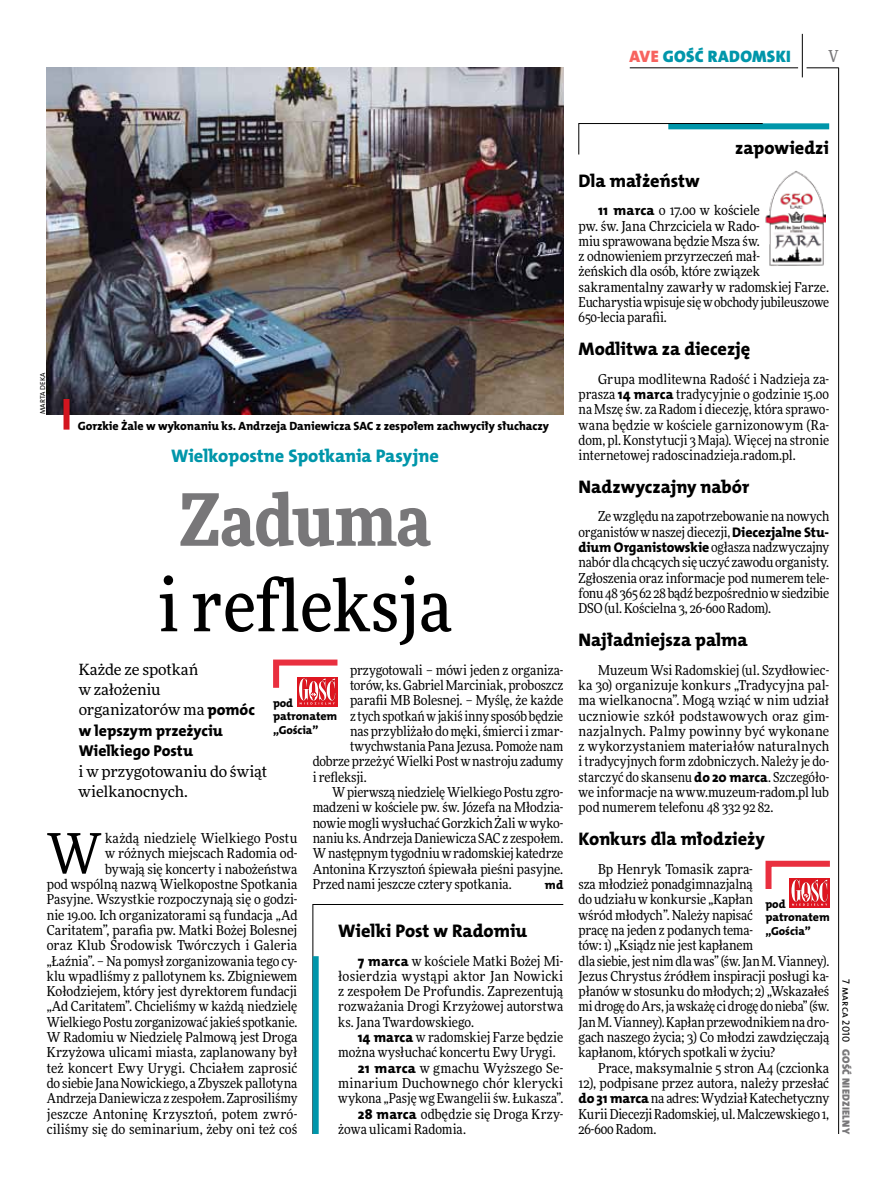
<style>
.page{position:relative;width:893px;height:1191px;background:#fff}
.page>*{position:absolute;margin:0;border:0;box-sizing:border-box;transform-origin:0 0}
.t1{font:500 72px "Freeday Narrow";color:#000}
.t2{font:900 72px "Freeday Narrow";color:#787779}
.t3{font:55.95px "Freeday Narrow News";color:#000}
.t4{font:18.3px "The Mix HP8 Ex Bld";letter-spacing:-.005em;color:#000}
.t5{font:18.3px "The Mix HP8 Ex Bld";letter-spacing:-.005em;color:#0096aa}
.t6{font:16.65px "The Mix HP9 Blk";letter-spacing:.02em;color:#0096aa}
.t7{font:500 16.5px "Freeday Narrow";color:#787779;scale:.9 1}
.t8{font:15.75px/20.4px "The Mix HP8 Ex Bld";color:#000}
.t9{font:15.45px/20.4px "Freeday News";letter-spacing:-.01em;color:#000}
.t10{font:13.65px/15.3px "Freeday Narrow News";letter-spacing:-.005em;color:#000;text-align:justify}
.t11{font:13.65px "Freeday Narrow News";letter-spacing:.015em;color:#000}
.t12{font:12.3px "The Mix HP8 Ex Bld";color:#000}
.t13{font:12px "The Mix HP8 Ex Bld";letter-spacing:-.005em;color:#000}
.t14{font:11.7px/13.5px "The Mix HP8 Ex Bld";letter-spacing:-.005em;color:#000}
.t15{font:10.5px "The Mix HP9 Blk";letter-spacing:.025em;color:#787779}
.t16{font:10.5px "The Mix HP5 Plain";color:#000}
.t17{font:7.2px "The Mix HP5 Plain";letter-spacing:.01em;color:#000}
.s1{color:#f7635f}
.s2{font-family:"The Mix HP8 Ex Bld";font-size:15.75px}
.s3{font-family:"The Mix HP8 Ex Bld";font-size:13.95px}
</style>
<div class="page">
<hr style="left:806px;top:68px;width:33px;height:1px;background:#000">
<hr style="left:630px;top:68px;width:168px;height:1px;background:#000">
<hr style="left:838px;top:68px;width:1px;height:1066px;background:#000">
<hr style="left:802px;top:34px;width:1px;height:43px;background:#000">
<svg style="left:789px;top:905px;width:40px;height:2px"></svg>
<svg style="left:765px;top:860px;width:65px;height:45px"></svg>
<div style="left:668px;top:123px;width:161px;height:6px;background:#0096aa"></div>
<svg style="left:578px;top:123px;width:185px;height:32px"></svg>
<svg style="left:312px;top:904px;width:252px;height:230px"></svg>
<div style="left:313px;top:956px;width:6px;height:178px;background:#0096aa"></div>
<img style="left:47px;top:68px;width:516px;height:346px">
<div style="left:64px;top:399px;width:6px;height:30px;background:#d3151f"></div>
<svg style="left:297px;top:704px;width:40px;height:2px"></svg>
<svg style="left:273px;top:659px;width:65px;height:45px"></svg>
<img style="left:765px;top:171px;width:60px;height:95px">
<p class="t6" style="left:629px;top:46px;width:163px"><span class="s1">AVE</span> GOŚĆ RADOMSKI</p>
<p class="t7" style="left:828px;top:46px;width:13px">V</p>
<p class="t17" style="left:38px;top:414px;width:43px;rotate:-90deg">Marta Deka</p>
<p class="t13" style="left:78px;top:418px;width:473px">Gorzkie Żale w wykonaniu ks. Andrzeja Daniewicza SAC z zespołem zachwyciły słuchaczy</p>
<h3 class="t5" style="left:171px;top:444px;width:269px">Wielkopostne Spotkania Pasyjne</h3>
<h1 class="t2" style="left:179px;top:473px;width:253px">Zaduma</h1>
<h1 class="t1" style="left:158px;top:560px;width:296px">i refleksja</h1>
<p class="t9" style="left:79px;top:658px;width:178px">Każde ze spotkań<br>w założeniu organizatorów ma <span class="s2">pomóc</span></p>
<p class="t8" style="left:79px;top:720px;width:146px">w lepszym przeżyciu<br>Wielkiego Postu</p>
<p class="t9" style="left:79px;top:760px;width:190px">i w przygotowaniu do świąt wielkanocnych.</p>
<h2 class="t3" style="left:47px;top:819px;width:56px">W</h2>
<p class="t10" style="left:350px;top:662px;width:215px">przygotowali – mówi jeden z organiza-</p>
<p class="t10" style="left:350px;top:677px;width:215px">torów, ks. Gabriel Marciniak, proboszcz</p>
<p class="t10" style="left:350px;top:692px;width:215px">parafii MB Bolesnej. – Myślę, że każde</p>
<p class="t10" style="left:350px;top:708px;width:215px">z tych spotkań w jakiś inny sposób będzie</p>
<p class="t10" style="left:350px;top:723px;width:215px">nas przybliżało do męki, śmierci i zmar-</p>
<p class="t10" style="left:350px;top:738px;width:215px">twychwstania Pana Jezusa. Pomoże nam</p>
<p class="t10" style="left:313px;top:754px;width:252px">dobrze przeżyć Wielki Post w nastroju zadumy</p>
<p class="t10" style="left:313px;top:769px;width:55px">i refleksji.</p>
<p class="t10" style="left:332px;top:784px;width:233px">W pierwszą niedzielę Wielkiego Postu zgro-</p>
<p class="t10" style="left:313px;top:799px;width:252px">madzeni w kościele pw. św. Józefa na Młodzia-</p>
<p class="t10" style="left:313px;top:815px;width:252px">nowie mogli wysłuchać Gorzkich Żali w wyko-</p>
<p class="t10" style="left:313px;top:830px;width:252px">naniu ks. Andrzeja Daniewicza SAC z zespołem.</p>
<p class="t10" style="left:313px;top:845px;width:252px">W następnym tygodniu w radomskiej katedrze</p>
<p class="t10" style="left:313px;top:861px;width:252px">Antonina Krzysztoń śpiewała pieśni pasyjne.</p>
<p class="t10" style="left:313px;top:876px;width:200px">Przed nami jeszcze cztery spotkania.</p>
<p class="t12" style="left:545px;top:877px;width:20px">md</p>
<p class="t14" style="left:273px;top:696px;width:66px">pod patronatem „Gościa”</p>
<p class="t10" style="left:47px;top:830px;width:252px;text-align:right">każdą niedzielę Wielkiego Postu<br>w różnych miejscach Radomia od-<br>bywają się koncerty i nabożeństwa<br>pod wspólną nazwą Wielkopostne Spotkania Pasyjne. Wszystkie rozpoczynają się o godzi&shy;nie 19.00. Ich organizatorami są fundacja „Ad Caritatem”, parafia pw. Matki Bożej Bolesnej oraz Klub Środowisk Twórczych i Galeria „Łaźnia”. – Na pomysł zorganizowania tego cy&shy;klu wpadliśmy z pallotynem ks. Zbigniewem Kołodziejem, który jest dyrektorem fundacji „Ad Caritatem”. Chcieliśmy w każdą niedzielę Wielkiego Postu zorganizować jakieś spotkanie.<br>W Radomiu w Niedzielę Palmową jest Droga Krzyżowa ulicami miasta, zaplanowany był też koncert Ewy Urygi. Chciałem zaprosić do siebie Jana Nowickiego, a Zbyszek pallotyna Andrzeja Daniewicza z zespołem. Zaprosiliśmy jeszcze Antoninę Krzysztoń, potem zwró&shy;ciliśmy się do seminarium, żeby oni też coś</p>
<h3 class="t4" style="left:338px;top:919px;width:191px">Wielki Post w Radomiu</h3>
<p class="t10" style="left:338px;top:953px;width:227px;text-indent:20px"><span class="s3">7 marca</span> w kościele Matki Bożej Mi&shy;łosierdzia wystąpi aktor Jan Nowicki z zespołem De Profundis. Zaprezentują rozważania Drogi Krzyżowej autorstwa ks. Jana Twardowskiego.</p>
<p class="t10" style="left:358px;top:1029px;width:207px"><span class="s3">14 marca</span> w radomskiej Farze będzie</p>
<p class="t10" style="left:338px;top:1044px;width:219px">można wysłuchać koncertu Ewy Urygi.</p>
<p class="t10" style="left:358px;top:1060px;width:207px"><span class="s3">21 marca</span> w gmachu Wyższego Se-</p>
<p class="t11" style="left:338px;top:1074px;width:227px">minarium Duchownego chór klerycki</p>
<p class="t10" style="left:338px;top:1090px;width:227px">wykona „Pasję wg Ewangelii św. Łukasza”.</p>
<p class="t10" style="left:358px;top:1106px;width:207px"><span class="s3">28 marca</span> odbędzie się Droga Krzy-</p>
<p class="t10" style="left:338px;top:1121px;width:129px">żowa ulicami Radomia.</p>
<h3 class="t4" style="left:735px;top:136px;width:95px">zapowiedzi</h3>
<h3 class="t4" style="left:579px;top:169px;width:123px">Dla małżeństw</h3>
<p class="t10" style="left:579px;top:202px;width:252px;text-align:left;text-indent:20px"><span class="s3">11 marca</span> o 17.00 w kościele<br>pw. św. Jana Chrzciciela w Rado-<br>miu sprawowana będzie Msza św.<br>z odnowieniem przyrzeczeń mał-<br>żeńskich dla osób, które związek sakramentalny zawarły w radomskiej Farze.<br>Eucharystia wpisuje się w obchody jubileuszowe 650-lecia parafii.</p>
<h3 class="t4" style="left:579px;top:337px;width:173px">Modlitwa za diecezję</h3>
<p class="t10" style="left:579px;top:371px;width:252px;text-indent:20px">Grupa modlitewna Radość i Nadzieja za&shy;prasza <span class="s3">14 marca</span> tradycyjnie o godzinie 15.00 na Mszę św. za Radom i diecezję, która sprawo&shy;wana będzie w kościele garnizonowym (Ra&shy;dom, pl. Konstytucji 3 Maja). Więcej na stronie internetowej radoscinadzieja.radom.pl.</p>
<h3 class="t4" style="left:579px;top:475px;width:172px">Nadzwyczajny nabór</h3>
<p class="t10" style="left:579px;top:509px;width:252px;text-indent:20px">Ze względu na zapotrzebowanie na nowych organistów w naszej diecezji, <span class="s3">Diecezjalne Stu&shy;dium Organistowskie</span> ogłasza nadzwyczajny nabór dla chcących się uczyć zawodu organisty.<br>Zgłoszenia oraz informacje pod numerem tele&shy;fonu 48 365 62 28 bądź bezpośrednio w siedzibie DSO (ul. Kościelna 3, 26-600 Radom).</p>
<h3 class="t4" style="left:579px;top:628px;width:171px">Najładniejsza palma</h3>
<p class="t10" style="left:579px;top:662px;width:252px;text-indent:20px">Muzeum Wsi Radomskiej (ul. Szydłowiec&shy;ka 30) organizuje konkurs „Tradycyjna pal&shy;ma wielkanocna”. Mogą wziąć w nim udział uczniowie szkół podstawowych oraz gim&shy;nazjalnych. Palmy powinny być wykonane z wykorzystaniem materiałów naturalnych i tradycyjnych form zdobniczych. Należy je do&shy;starczyć do skansenu <span class="s3">do 20 marca</span>. Szczegóło&shy;we informacje na www.muzeum-radom.pl lub pod numerem telefonu 48 332 92 82.</p>
<h3 class="t4" style="left:579px;top:827px;width:188px">Konkurs dla młodzieży</h3>
<p class="t10" style="left:579px;top:861px;width:252px;text-align:left;text-indent:20px">Bp Henryk Tomasik zapra-<br>sza młodzież ponadgimnazjalną<br>do udziału w konkursie „Kapłan<br>wśród młodych”. Należy napisać<br>pracę na jeden z podanych tema-<br>tów: 1) „Ksiądz nie jest kapłanem<br>dla siebie, jest nim dla was” (św. Jan M. Vianney).<br>Jezus Chrystus źródłem inspiracji posługi ka&shy;płanów w stosunku do młodych; 2) „Wskazałeś mi drogę do Ars, ja wskażę ci drogę do nieba” (św.<br>Jan M. Vianney). Kapłan przewodnikiem na dro&shy;gach naszego życia; 3) Co młodzi zawdzięczają kapłanom, których spotkali w życiu?</p>
<p class="t10" style="left:579px;top:1060px;width:252px;text-indent:20px">Prace, maksymalnie 5 stron A4 (czcionka 12), podpisane przez autora, należy przesłać <span class="s3">do31 marca</span> na adres: Wydział Katechetyczny Kurii Diecezji Radomskiej, ul. Malczewskiego 1, 26-600 Radom.</p>
<p class="t14" style="left:765px;top:897px;width:66px">pod patronatem „Gościa”</p>
<p class="t16" style="left:853px;top:979px;width:64px;rotate:90deg">7 marca 2010</p>
<p class="t15" style="left:853px;top:1049px;width:86px;rotate:90deg">GOŚĆ NIEDZIELNY</p>
</div>
